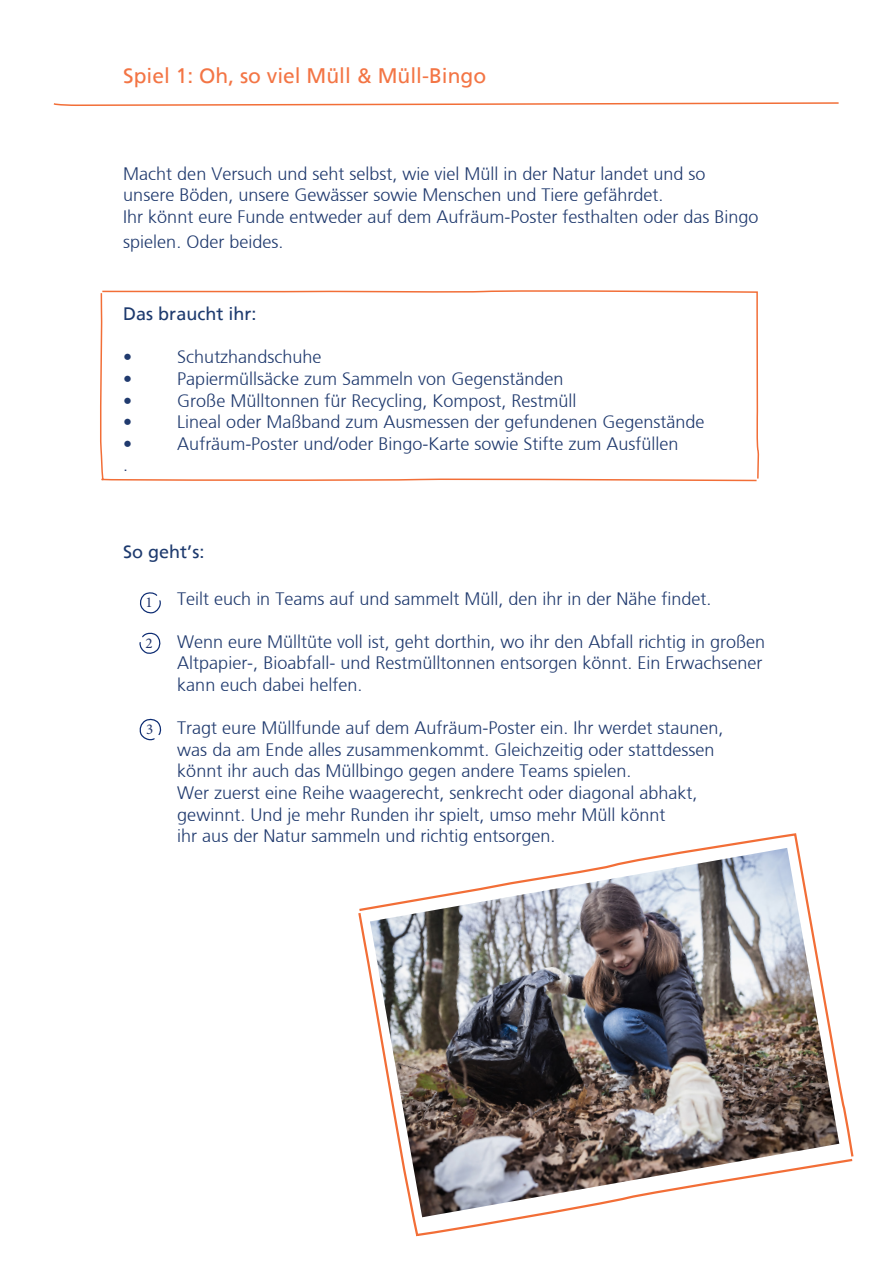
<style>
.page{position:relative;width:893px;height:1263px;background:#fff}
.page>*{position:absolute;margin:0;border:0;box-sizing:border-box;transform-origin:0 0}
.t1{font:21px "Frutiger";color:#f37545}
.t2{font:300 18px/21.6px "Frutiger";color:#203a6e}
.t3{font:18px "Frutiger";color:#1d3a6e}
.t4{font:15px "Minion Pro";color:#22356b}
</style>
<div class="page">
<svg style="left:53px;top:102px;width:786px;height:4px"></svg>
<svg style="left:140px;top:592px;width:21px;height:21px"></svg>
<svg style="left:139px;top:632px;width:21px;height:22px"></svg>
<svg style="left:139px;top:718px;width:22px;height:22px"></svg>
<svg style="left:100px;top:290px;width:660px;height:192px"></svg>
<svg style="left:358px;top:834px;width:496px;height:403px"></svg>
<img style="left:370px;top:848px;width:469px;height:369px">
<p class="t1" style="left:123px;top:63px;width:364px">Spiel 1: Oh, so viel Müll &amp; Müll-Bingo</p>
<p class="t2" style="left:123px;top:163px;width:584px">Macht den Versuch und seht selbst, wie viel Müll in der Natur landet und so</p>
<p class="t2" style="left:123px;top:184px;width:637px">unsere Böden, unsere Gewässer sowie Menschen und Tiere gefährdet.<br>Ihr könnt eure Funde entweder auf dem Aufräum-Poster festhalten oder das Bingo</p>
<p class="t2" style="left:123px;top:231px;width:162px">spielen. Oder beides.</p>
<p class="t3" style="left:123px;top:303px;width:135px">Das braucht ihr:</p>
<p class="t2" style="left:123px;top:346px;width:10px">•</p>
<p class="t2" style="left:177px;top:346px;width:146px">Schutzhandschuhe</p>
<p class="t2" style="left:123px;top:368px;width:10px">•</p>
<p class="t2" style="left:177px;top:368px;width:388px">Papiermüllsäcke zum Sammeln von Gegenständen</p>
<p class="t2" style="left:123px;top:390px;width:10px">•</p>
<p class="t2" style="left:177px;top:390px;width:401px">Große Mülltonnen für Recycling, Kompost, Restmüll</p>
<p class="t2" style="left:123px;top:411px;width:10px">•</p>
<p class="t2" style="left:177px;top:411px;width:529px">Lineal oder Maßband zum Ausmessen der gefundenen Gegenstände</p>
<p class="t2" style="left:123px;top:433px;width:10px">•</p>
<p class="t2" style="left:177px;top:433px;width:503px">Aufräum-Poster und/oder Bingo-Karte sowie Stifte zum Ausfüllen</p>
<p class="t2" style="left:123px;top:454px;width:7px">.</p>
<p class="t3" style="left:123px;top:541px;width:83px">So geht’s:</p>
<p class="t2" style="left:177px;top:588px;width:536px">Teilt euch in Teams auf und sammelt Müll, den ihr in der Nähe findet.</p>
<p class="t2" style="left:177px;top:631px;width:589px">Wenn eure Mülltüte voll ist, geht dorthin, wo ihr den Abfall richtig in großen<br>Altpapier-, Bioabfall- und Restmülltonnen entsorgen könnt. Ein Erwachsener kann euch dabei helfen.</p>
<p class="t2" style="left:177px;top:717px;width:548px">Tragt eure Müllfunde auf dem Aufräum-Poster ein. Ihr werdet staunen,</p>
<p class="t2" style="left:177px;top:739px;width:539px">was da am Ende alles zusammenkommt. Gleichzeitig oder stattdessen</p>
<p class="t2" style="left:177px;top:760px;width:522px">könnt ihr auch das Müllbingo gegen andere Teams spielen.<br>Wer zuerst eine Reihe waagerecht, senkrecht oder diagonal abhakt,</p>
<p class="t2" style="left:177px;top:804px;width:490px">gewinnt. Und je mehr Runden ihr spielt, umso mehr Müll könnt</p>
<p class="t2" style="left:177px;top:825px;width:380px">ihr aus der Natur sammeln und richtig entsorgen.</p>
<p class="t4" style="left:146px;top:592px;width:9px">1</p>
<p class="t4" style="left:146px;top:633px;width:9px">2</p>
<p class="t4" style="left:146px;top:719px;width:9px">3</p>
</div>
